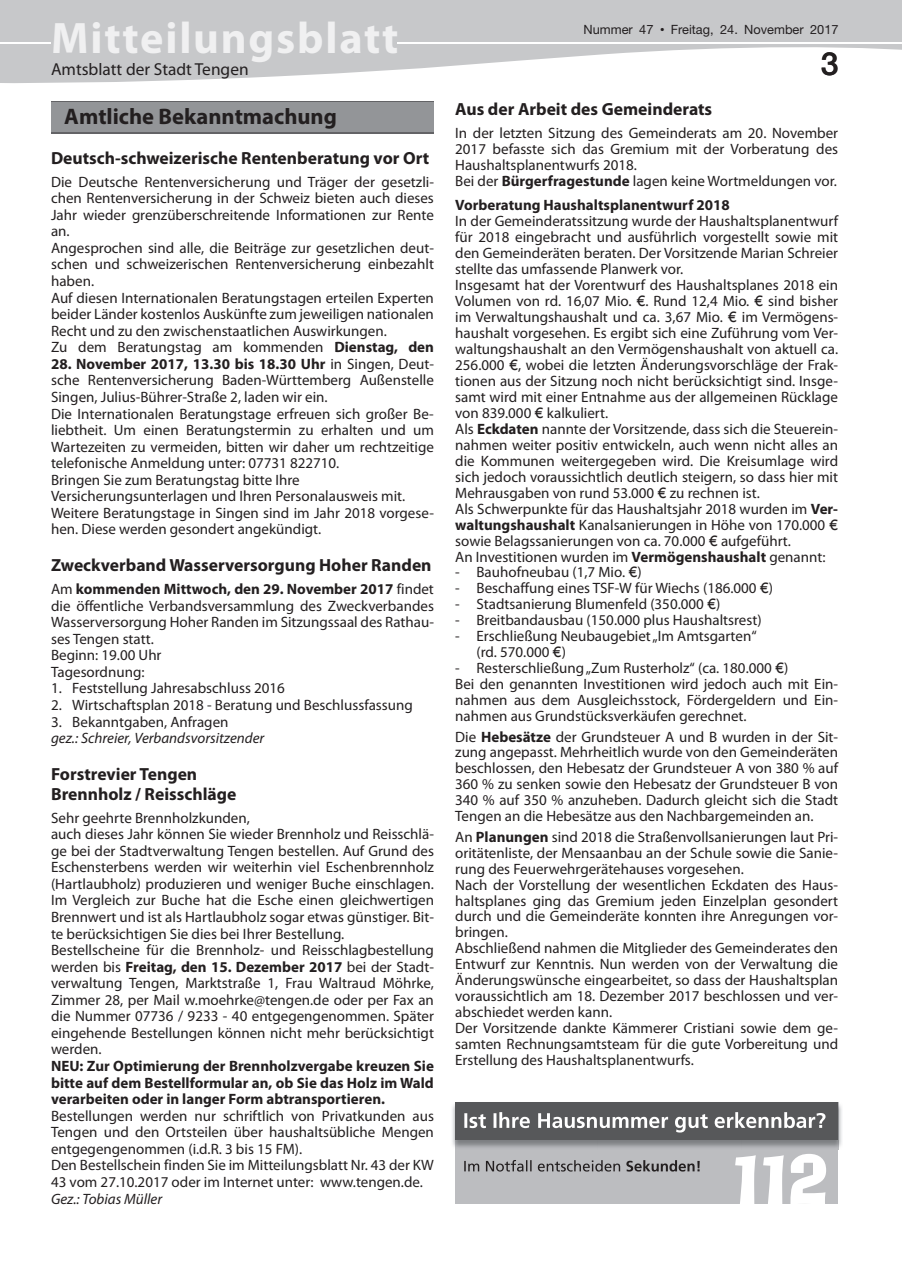
<style>
.page{position:relative;width:902px;height:1280px;background:#fff}
.page>*{position:absolute;margin:0;border:0;box-sizing:border-box;transform-origin:0 0}
.t1{font:66.45px "Ad Lib BT";color:#fff}
.t2{font:700 44.25px "Myriad Pro";letter-spacing:.04em;color:#f0f0f1}
.t3{font:500 31.95px "Helvetica Neue";color:#231f20}
.t4{font:700 22.5px "Myriad Pro";color:#231f20}
.t5{font:700 17.55px/19.8px "Myriad Pro";color:#231f20}
.t6{font:17.4px "Myriad Pro";color:#231f20}
.t7{font:15px/16.5px "Myriad Pro";color:#231f20}
.t8{font:700 15px/16.5px "Myriad Pro";color:#231f20;text-align:justify}
.t9{font:italic 15px "Myriad Pro";color:#231f20}
.t10{font:12.75px "Helvetica Neue";color:#231f20}
.s1{font-weight:700}
.s2{font-size:12.9px}
.s3{font-family:"M Twentieth Century";font-weight:500}
.s4{font-family:"Gill Sans"}
</style>
<div class="page">
<svg style="left:1px;top:0;width:900px;height:83px;fill:#c7c8ca"></svg>
<svg style="left:0;top:0;width:1px;height:83px"></svg>
<div style="left:53px;top:22px;width:344px;height:40px;background:#c7c8ca"></div>
<hr style="left:0;top:42px;width:51px;height:1px;background:#fff">
<hr style="left:397px;top:42px;width:504px;height:1px;background:#fff">
<svg style="left:51px;top:101px;width:383px;height:33px;background:#6f6f72"></svg>
<div style="left:51px;top:103px;width:383px;height:29px;background:#939598"></div>
<div style="left:455px;top:1102px;width:383px;height:101px;background:#bcbdc0"></div>
<img style="left:452px;top:1104px;width:3px;height:43px">
<img style="left:838px;top:1102px;width:4px;height:47px">
<div style="left:455px;top:1102px;width:383px;height:38px;background:#57585a"></div>
<svg style="left:464px;top:1160px;width:235px;height:11px"></svg>
<svg style="left:464px;top:1112px;width:361px;height:20px"></svg>
<h2 class="t2" style="left:51px;top:9px;width:349px">Mitteilungsblatt</h2>
<p class="t6" style="left:51px;top:59px;width:199px">Amtsblatt der Stadt Tengen</p>
<h3 class="t4" style="left:64px;top:102px;width:274px">Amtliche Bekanntmachung</h3>
<p class="t5" style="left:51px;top:147px;width:380px">Deutsch-schweizerische Rentenberatung vor Ort</p>
<p class="t7" style="left:51px;top:173px;width:384px">Die Deutsche Rentenversicherung und Träger der gesetzli&shy;chen Rentenversicherung in der Schweiz bieten auch dieses Jahr wieder grenzüberschreitende Informationen zur Rente an.<br>Angesprochen sind alle, die Beiträge zur gesetzlichen deut&shy;schen und schweizerischen Rentenversicherung einbezahlt haben.<br>Auf diesen Internationalen Beratungstagen erteilen Experten beider Länder kostenlos Auskünfte zum jeweiligen nationalen Recht und zu den zwischenstaatlichen Auswirkungen.<br>Zu dem Beratungstag am kommenden <span class="s1">Dienstag, den</span></p>
<p class="t7" style="left:51px;top:355px;width:384px"><span class="s1">28. November 2017, 13.30 bis 18.30 Uhr</span> in Singen, Deut&shy;sche Rentenversicherung Baden-Württemberg Außenstelle Singen, Julius-Bührer-Straße 2, laden wir ein.<br>Die Internationalen Beratungstage erfreuen sich großer Be&shy;liebtheit. Um einen Beratungstermin zu erhalten und um Wartezeiten zu vermeiden, bitten wir daher um rechtzeitige telefonische Anmeldung unter: 07731 822710.<br>Bringen Sie zum Beratungstag bitte Ihre Versicherungsunterlagen und Ihren Personalausweis mit.<br>Weitere Beratungstage in Singen sind im Jahr 2018 vorgese&shy;hen. Diese werden gesondert angekündigt.</p>
<p class="t5" style="left:51px;top:555px;width:382px">Zweckverband Wasserversorgung Hoher Randen</p>
<p class="t7" style="left:51px;top:581px;width:384px">Am <span class="s1">kommenden Mittwoch, den 29. November 2017</span> findet die öffentliche Verbandsversammlung des Zweckverbandes Wasserversorgung Hoher Randen im Sitzungssaal des Rathau&shy;ses Tengen statt.<br>Beginn: 19.00 Uhr<br>Tagesordnung:</p>
<p class="t7" style="left:51px;top:680px;width:235px">1. Feststellung Jahresabschluss 2016</p>
<p class="t7" style="left:51px;top:696px;width:363px">2. Wirtschaftsplan 2018 - Beratung und Beschlussfassung</p>
<p class="t7" style="left:51px;top:713px;width:179px">3. Bekanntgaben, Anfragen</p>
<p class="t9" style="left:51px;top:729px;width:215px">gez.: Schreier, Verbandsvorsitzender</p>
<p class="t5" style="left:51px;top:763px;width:187px">Forstrevier Tengen<br>Brennholz / Reisschläge</p>
<p class="t7" style="left:51px;top:809px;width:384px">Sehr geehrte Brennholzkunden,<br>auch dieses Jahr können Sie wieder Brennholz und Reisschlä&shy;ge bei der Stadtverwaltung Tengen bestellen. Auf Grund des Eschensterbens werden wir weiterhin viel Eschenbrennholz (Hartlaubholz) produzieren und weniger Buche einschlagen.<br>Im Vergleich zur Buche hat die Esche einen gleichwertigen Brennwert und ist als Hartlaubholz sogar etwas günstiger. Bit&shy;te berücksichtigen Sie dies bei Ihrer Bestellung.<br>Bestellscheine für die Brennholz- und Reisschlagbestellung werden bis <span class="s1">Freitag, den 15. Dezember 2017</span> bei der Stadt&shy;verwaltung Tengen, Marktstraße 1, Frau Waltraud Möhrke, Zimmer 28, per Mail w.moehrke@tengen.de oder per Fax an die Nummer 07736 / 9233 - 40 entgegengenommen. Später eingehende Bestellungen können nicht mehr berücksichtigt werden.</p>
<p class="t8" style="left:51px;top:1057px;width:384px">NEU: Zur Optimierung der Brennholzvergabe kreuzen Sie bitte auf dem Bestellformular an, ob Sie das Holz im Wald verarbeiten oder in langer Form abtransportieren.</p>
<p class="t7" style="left:51px;top:1107px;width:384px">Bestellungen werden nur schriftlich von Privatkunden aus Tengen und den Ortsteilen über haushaltsübliche Mengen entgegengenommen (i.d.R. 3 bis 15 FM).<br>Den Bestellschein finden Sie im Mitteilungsblatt Nr. 43 der KW 43 vom 27.10.2017 oder im Internet unter: www.tengen.de.</p>
<p class="t9" style="left:51px;top:1189px;width:113px">Gez.: Tobias Müller</p>
<p class="t10" style="left:583px;top:22px;width:256px">Nummer <span class="s2">47</span> <span class="s3">•</span> Freitag, 24. November 2017</p>
<h3 class="t3" style="left:820px;top:45px;width:19px">3</h3>
<p class="t5" style="left:455px;top:99px;width:258px">Aus der Arbeit des Gemeinderats</p>
<p class="t7" style="left:455px;top:124px;width:384px;line-height:16px">In der letzten Sitzung des Gemeinderats am 20. November 2017 befasste sich das Gremium mit der Vorberatung des Haushaltsplanentwurfs 2018.<br>Bei der <span class="s1">Bürgerfragestunde</span> lagen keine Wortmeldungen vor.</p>
<p class="t8" style="left:455px;top:196px;width:276px">Vorberatung Haushaltsplanentwurf 2018</p>
<p class="t7" style="left:455px;top:213px;width:384px;line-height:16px">In der Gemeinderatssitzung wurde der Haushaltsplanentwurf für 2018 eingebracht und ausführlich vorgestellt sowie mit den Gemeinderäten beraten. Der Vorsitzende Marian Schreier stellte das umfassende Planwerk vor.<br>Insgesamt hat der Vorentwurf des Haushaltsplanes 2018 ein Volumen von rd. 16,07 Mio. <span class="s4">€</span>. Rund 12,4 Mio. <span class="s4">€</span> sind bisher im Verwaltungshaushalt und ca. 3,67 Mio. <span class="s4">€</span> im Vermögens&shy;haushalt vorgesehen. Es ergibt sich eine Zuführung vom Ver&shy;waltungshaushalt an den Vermögenshaushalt von aktuell ca.<br>256.000 <span class="s4">€</span>, wobei die letzten Änderungsvorschläge der Frak&shy;tionen aus der Sitzung noch nicht berücksichtigt sind. Insge&shy;samt wird mit einer Entnahme aus der allgemeinen Rücklage von 839.000 <span class="s4">€</span> kalkuliert.<br>Als <span class="s1">Eckdaten</span> nannte der Vorsitzende, dass sich die Steuerein&shy;nahmen weiter positiv entwickeln, auch wenn nicht alles an die Kommunen weitergegeben wird. Die Kreisumlage wird sich jedoch voraussichtlich deutlich steigern, so dass hier mit Mehrausgaben von rund 53.000 <span class="s4">€</span> zu rechnen ist.<br>Als Schwerpunkte für das Haushaltsjahr 2018 wurden im <span class="s1">Ver&shy;waltungshaushalt</span> Kanalsanierungen in Höhe von 170.000 <span class="s4">€ </span>sowie Belagssanierungen von ca. 70.000 <span class="s4">€</span> aufgeführt.<br>An Investitionen wurden im <span class="s1">Vermögenshaushalt</span> genannt:</p>
<p class="t7" style="left:455px;top:564px;width:188px">- Bauhofneubau (1,7 Mio. <span class="s4">€</span>)</p>
<p class="t7" style="left:455px;top:580px;width:319px">- Beschaffung eines TSF-W für Wiechs (186.000 <span class="s4">€</span>)</p>
<p class="t7" style="left:455px;top:596px;width:267px">- Stadtsanierung Blumenfeld (350.000 <span class="s4">€</span>)</p>
<p class="t7" style="left:455px;top:612px;width:308px">- Breitbandausbau (150.000 plus Haushaltsrest)</p>
<p class="t7" style="left:476px;top:628px;width:281px;line-height:15.9px;text-indent:-21px">- Erschließung Neubaugebiet „Im Amtsgarten“ (rd. 570.000 <span class="s4">€</span>)</p>
<p class="t7" style="left:455px;top:660px;width:384px;line-height:15.9px">- Resterschließung „Zum Rusterholz“ (ca. 180.000 <span class="s4">€</span>)<br>Bei den genannten Investitionen wird jedoch auch mit Ein&shy;nahmen aus dem Ausgleichsstock, Fördergeldern und Ein&shy;nahmen aus Grundstücksverkäufen gerechnet.</p>
<p class="t7" style="left:455px;top:728px;width:384px;line-height:15.9px;text-align:justify">Die <span class="s1">Hebesätze</span> der Grundsteuer A und B wurden in der Sit&shy;zung angepasst. Mehrheitlich wurde von den Gemeinderäten beschlossen, den Hebesatz der Grundsteuer A von 380 % auf 360 % zu senken sowie den Hebesatz der Grundsteuer B von 340 % auf 350 % anzuheben. Dadurch gleicht sich die Stadt Tengen an die Hebesätze aus den Nachbargemeinden an.</p>
<p class="t7" style="left:455px;top:828px;width:384px;line-height:15.9px">An <span class="s1">Planungen</span> sind 2018 die Straßenvollsanierungen laut Pri&shy;oritätenliste, der Mensaanbau an der Schule sowie die Sanie&shy;rung des Feuerwehrgerätehauses vorgesehen.<br>Nach der Vorstellung der wesentlichen Eckdaten des Haus&shy;haltsplanes ging das Gremium jeden Einzelplan gesondert durch und die Gemeinderäte konnten ihre Anregungen vor&shy;bringen.<br>Abschließend nahmen die Mitglieder des Gemeinderates den Entwurf zur Kenntnis. Nun werden von der Verwaltung die Änderungswünsche eingearbeitet, so dass der Haushaltsplan voraussichtlich am 18. Dezember 2017 beschlossen und ver&shy;abschiedet werden kann.<br>Der Vorsitzende dankte Kämmerer Cristiani sowie dem ge&shy;samten Rechnungsamtsteam für die gute Vorbereitung und Erstellung des Haushaltsplanentwurfs.</p>
<h1 class="t1" style="left:724px;top:1139px;width:108px">112</h1>
</div>
